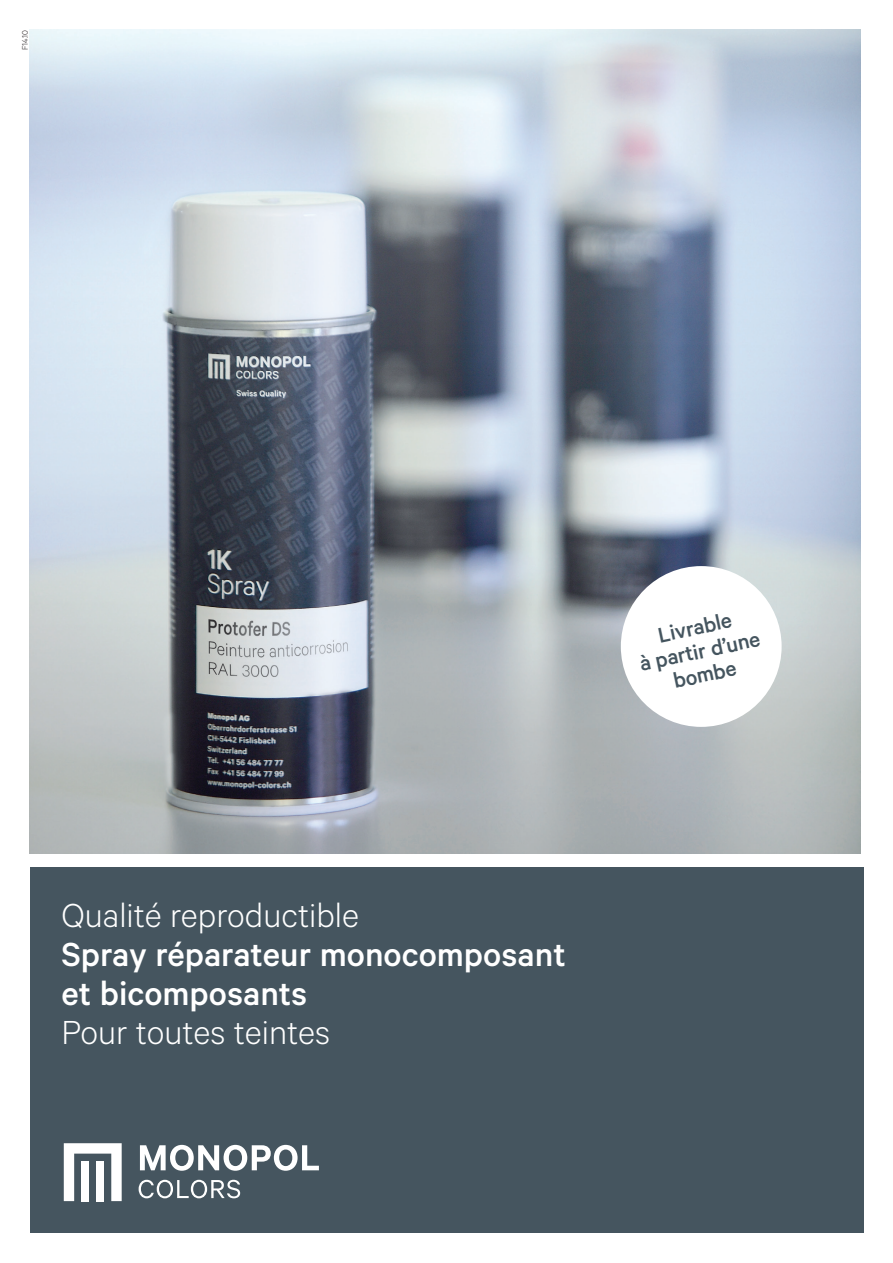
<style>
.page{position:relative;width:893px;height:1263px;background:#fff}
.page>*{position:absolute;margin:0;border:0;box-sizing:border-box;transform-origin:0 0}
.t1{font:500 37.5px/39px "Calibre";color:#fff}
.t2{font:300 37.5px "Calibre";color:#fff}
.t3{font:500 24px/24px "Calibre";color:#45555f;text-align:center}
.t4{font:300 9px "Calibre";color:#231f20}
</style>
<div class="page">
<div style="left:30px;top:867px;width:833px;height:366px;background:#45555f"></div>
<img style="left:30px;top:30px;width:831px;height:824px">
<svg style="left:64px;top:1143px;width:58px;height:58px"></svg>
<svg style="left:140px;top:1145px;width:179px;height:26px"></svg>
<svg style="left:139px;top:1180px;width:101px;height:18px"></svg>
<div style="left:621px;top:566px;width:161px;height:161px;background:#fff;border-radius:50%"></div>
<p class="t4" style="left:20px;top:50px;width:22px;rotate:-90deg">F14.10</p>
<p class="t3" style="left:632px;top:628px;width:124px;rotate:-12deg">Livrable<br>à partir d’une bombe</p>
<p class="t2" style="left:62px;top:893px;width:299px">Qualité reproductible</p>
<p class="t1" style="left:62px;top:934px;width:506px">Spray réparateur monocomposant et bicomposants</p>
<p class="t2" style="left:62px;top:1010px;width:270px">Pour toutes teintes</p>
</div>
